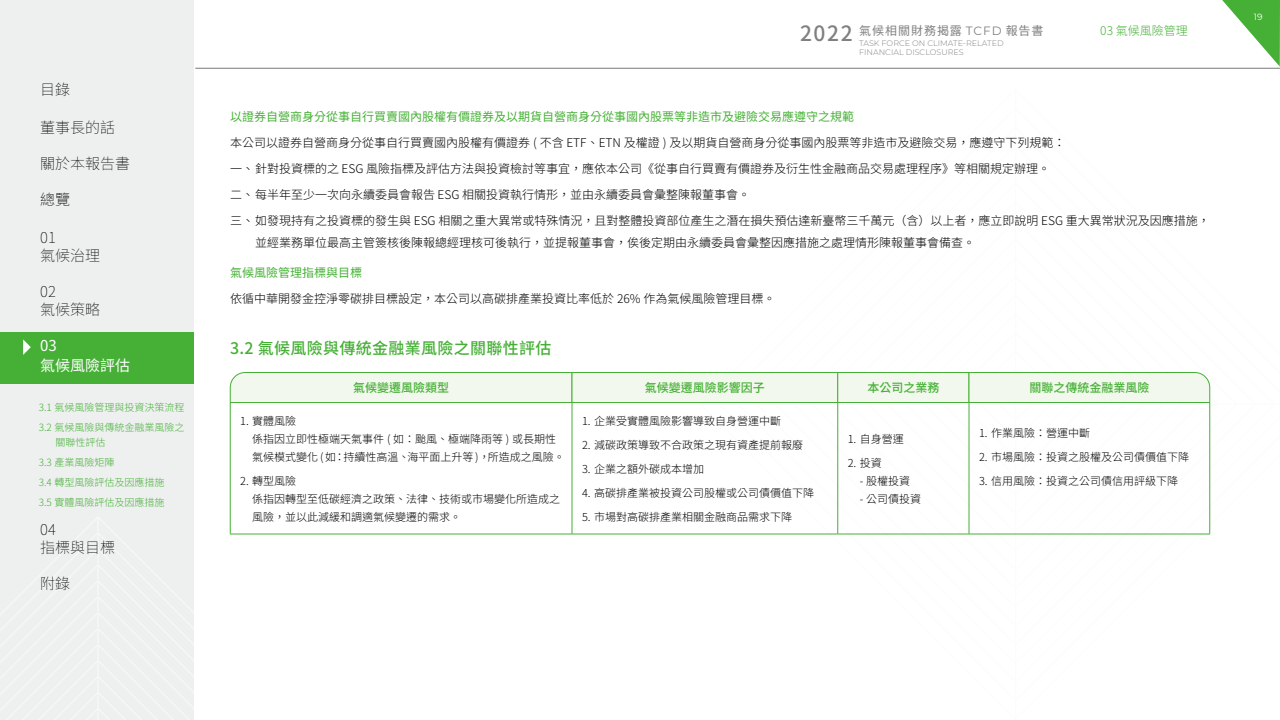
<style>
.page{position:relative;width:1280px;height:720px;background:#fff}
.page>*{position:absolute;margin:0;border:0;box-sizing:border-box;transform-origin:0 0}
.t1{font:500 21px "Noto Sans CJ Ktc";color:#808080}
.文字-標題{font:500 16px "Noto Sans CJ Ktc";letter-spacing:.02em;color:#45b035}
.t2{font:100 15px/18px "Noto Sans CJ Ktc";color:#000}
.t3{font:15px/20px "Noto Sans CJ Ktc";color:#fff}
.文字-內文{font:300 12px/22px "Noto Sans CJ Ktc";color:#000}
.文字-小標題{font:12px "Noto Sans CJ Ktc";color:#45b035}
.中標題{font:500 12px "Noto Sans CJ Ktc";color:#45b035}
.t4{font:12px "Noto Sans CJ Ktc";letter-spacing:.08em;color:#808080}
.右標題{font:500 12px "Noto Sans CJ Ktc";color:#45b035}
.t5{font:300 12px "Noto Sans CJ Ktc";color:#45b035}
.左標題{font:500 12px "Noto Sans CJ Ktc";color:#45b035}
.t6{font:300 11px/18px "Noto Sans CJ Ktc";color:#000}
.t7{font:300 10px/20px "Noto Sans CJ Ktc";color:#45b035}
.t8{font:9px "Montserrat";color:#fff}
.t9{font:300 8px/9.6px "Montserrat";color:#808080}
.s1{font-family:"Montserrat"}
</style>
<div class="page">
<svg style="left:1222px;top:0;width:58px;height:67px"></svg>
<hr style="left:195px;top:68px;width:1085px;height:1px;background:#787878">
<div style="left:0;top:0;width:194px;height:720px;background:#eef0f0"></div>
<div style="left:0;top:332px;width:194px;height:51px;background:#45b035"></div>
<svg style="left:23px;top:339px;width:8px;height:16px"></svg>
<hr style="left:572px;top:403px;width:1px;height:131px;background:#45b035">
<hr style="left:230px;top:403px;width:1px;height:131px;background:#45b035">
<hr style="left:230px;top:534px;width:342px;height:1px;background:#45b035">
<hr style="left:572px;top:534px;width:266px;height:1px;background:#45b035">
<svg style="left:230px;top:372px;width:342px;height:31px;background:#e6f3e0"></svg>
<div style="left:572px;top:372px;width:266px;height:31px;background:#f2f8ed;border:1px solid #45b035"></div>
<svg style="left:702px;top:372px;width:509px;height:163px"></svg>
<p class="t2" style="left:40px;top:81px;width:31px">目錄</p>
<p class="t2" style="left:40px;top:119px;width:76px">董事長的話</p>
<p class="t2" style="left:40px;top:155px;width:91px">關於本報告書</p>
<p class="t2" style="left:40px;top:191px;width:31px">總覽</p>
<p class="t2" style="left:40px;top:229px;width:61px">01<br>氣候治理</p>
<p class="t2" style="left:40px;top:283px;width:61px">02<br>氣候策略</p>
<p class="t3" style="left:40px;top:336px;width:91px">03<br>氣候風險評估</p>
<p class="t7" style="left:39px;top:397px;width:147px">3.1 氣候風險管理與投資決策流程<br>3.2 氣候風險與傳統金融業風險之</p>
<p class="t7" style="left:39px;top:432px;width:127px;text-indent:17px">關聯性評估<br>3.3 產業風險矩陣<br>3.4 轉型風險評估及因應措施<br>3.5 實體風險評估及因應措施</p>
<p class="t2" style="left:40px;top:521px;width:76px">04<br>指標與目標</p>
<p class="t2" style="left:40px;top:575px;width:31px">附錄</p>
<p class="t4" style="left:859px;top:24px;width:186px">氣候相關財務揭露 <span class="s1">TCFD</span> 報告書</p>
<p class="t9" style="left:859px;top:38px;width:146px">TASK FORCE ON CLIMATE-RELATED<br>FINANCIAL DISCLOSURES</p>
<h1 class="t1" style="left:800px;top:22px;width:54px">2022</h1>
<p class="t5" style="left:1100px;top:23px;width:89px">03 氣候風險管理</p>
<p class="文字-小標題" style="left:230px;top:109px;width:625px">以證券自營商身分從事自行買賣國內股權有價證券及以期貨自營商身分從事國內股票等非造市及避險交易應遵守之規範</p>
<p class="文字-內文" style="left:230px;top:131px;width:837px">本公司以證券自營商身分從事自行買賣國內股權有價證券 ( 不含 ETF、ETN 及權證 ) 及以期貨自營商身分從事國內股票等非造市及避險交易，應遵守下列規範：</p>
<p class="文字-內文" style="left:230px;top:157px;width:822px">一、針對投資標的之 ESG 風險指標及評估方法與投資檢討等事宜，應依本公司《從事自行買賣有價證券及衍生性金融商品交易處理程序》等相關規定辦理。</p>
<p class="文字-內文" style="left:230px;top:183px;width:522px">二、每半年至少一次向永續委員會報告 ESG 相關投資執行情形，並由永續委員會彙整陳報董事會。</p>
<p class="文字-內文" style="left:255px;top:209px;width:956px;text-indent:-25px">三、如發現持有之投資標的發生與 ESG 相關之重大異常或特殊情況，且對整體投資部位產生之潛在損失預估達新臺幣三千萬元（含）以上者，應立即說明 ESG 重大異常狀況及因應措施，並經業務單位最高主管簽核後陳報總經理核可後執行，並提報董事會，俟後定期由永續委員會彙整因應措施之處理情形陳報董事會備查。</p>
<p class="文字-小標題" style="left:230px;top:265px;width:133px">氣候風險管理指標與目標</p>
<p class="文字-內文" style="left:230px;top:287px;width:547px">依循中華開發金控淨零碳排目標設定，本公司以高碳排產業投資比率低於 26% 作為氣候風險管理目標。</p>
<p class="文字-標題" style="left:230px;top:339px;width:323px">3.2 氣候風險與傳統金融業風險之關聯性評估</p>
<p class="左標題" style="left:353px;top:381px;width:97px">氣候變遷風險類型</p>
<p class="中標題" style="left:645px;top:381px;width:121px">氣候變遷風險影響因子</p>
<p class="中標題" style="left:867px;top:381px;width:73px">本公司之業務</p>
<p class="右標題" style="left:1029px;top:381px;width:121px">關聯之傳統金融業風險</p>
<p class="t6" style="left:252px;top:412px;width:314px;text-indent:-12px">1. 實體風險<br>係指因立即性極端天氣事件 ( 如：颱風、極端降雨等 ) 或長期性氣候模式變化 ( 如：持續性高溫、海平面上升等 )，所造成之風險。</p>
<p class="t6" style="left:252px;top:472px;width:309px;text-indent:-12px">2. 轉型風險<br>係指因轉型至低碳經濟之政策、法律、技術或市場變化所造成之風險，並以此減緩和調適氣候變遷的需求。</p>
<p class="t6" style="left:582px;top:412px;width:200px">1. 企業受實體風險影響導致自身營運中斷</p>
<p class="t6" style="left:582px;top:436px;width:222px">2. 減碳政策導致不合政策之現有資產提前報廢</p>
<p class="t6" style="left:582px;top:460px;width:123px">3. 企業之額外碳成本增加</p>
<p class="t6" style="left:582px;top:484px;width:233px">4. 高碳排產業被投資公司股權或公司債價值下降</p>
<p class="t6" style="left:582px;top:508px;width:211px">5. 市場對高碳排產業相關金融商品需求下降</p>
<p class="t6" style="left:979px;top:424px;width:112px">1. 作業風險：營運中斷</p>
<p class="t6" style="left:979px;top:448px;width:211px">2. 市場風險：投資之股權及公司債價值下降</p>
<p class="t6" style="left:979px;top:472px;width:200px">3. 信用風險：投資之公司債信用評級下降</p>
<p class="t6" style="left:848px;top:430px;width:57px">1. 自身營運</p>
<p class="t6" style="left:848px;top:454px;width:35px">2. 投資</p>
<p class="t6" style="left:860px;top:472px;width:52px">- 股權投資</p>
<p class="t6" style="left:860px;top:490px;width:63px">- 公司債投資</p>
<p class="t8" style="left:1254px;top:11px;width:10px">19</p>
</div>
